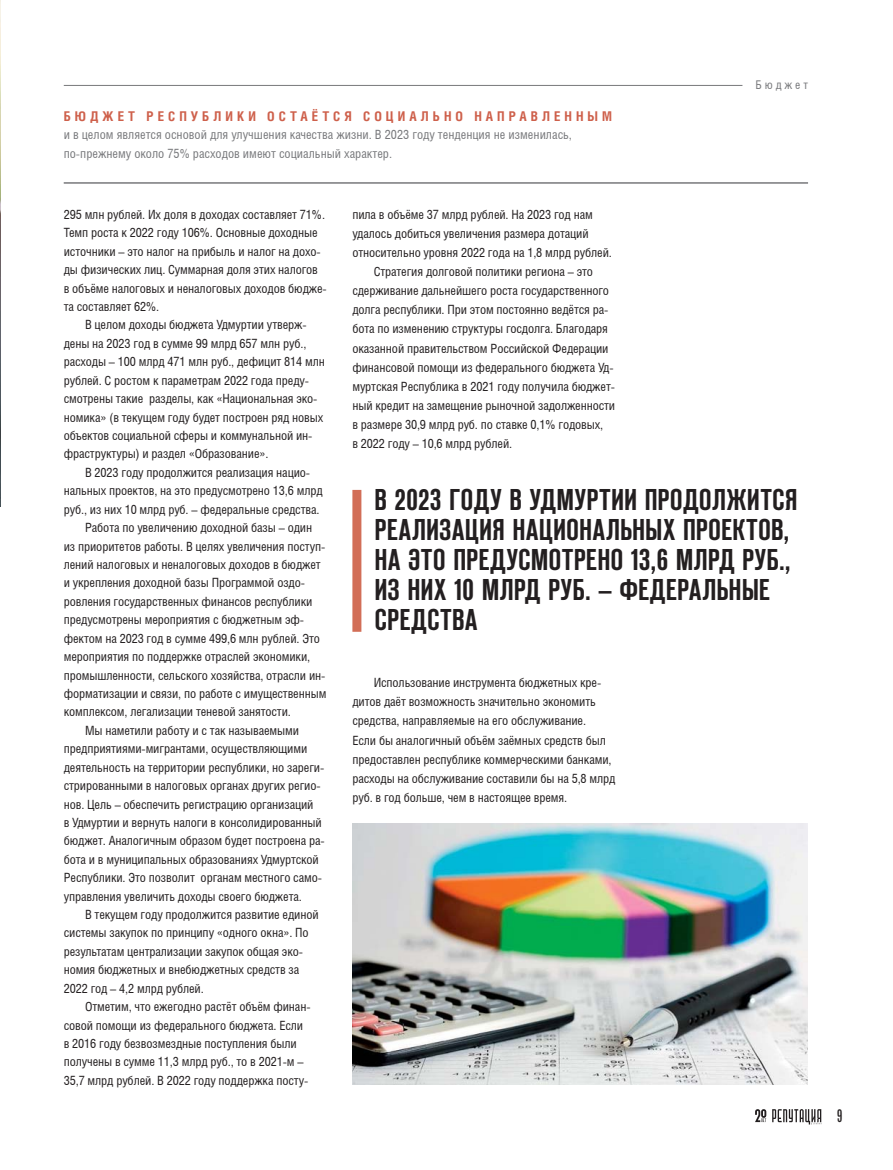
<style>
.page{position:relative;width:893px;height:1170px;background:#fff}
.page>*{position:absolute;margin:0;border:0;box-sizing:border-box;transform-origin:0 0}
.t1{font:30px/30px "Reforma Grotesk Demi C";letter-spacing:.03em;color:#231f20}
.t2{font:18px "Reforma Grotesk Medium C";color:#231f20}
.t3{font:700 13.5px "Helios Cond";letter-spacing:.3em;color:#ce604b}
.t4{font:12.75px/19.2px "Helios Cond";letter-spacing:-.01em;color:#231f20}
.t5{font:12.75px/18.3px "Helios Cond";color:#77787b}
.t6{font:12px "Helios Cond";letter-spacing:.24em;color:#77787b}
</style>
<div class="page">
<svg style="left:772px;top:1109px;width:50px;height:15px"></svg>
<svg style="left:755px;top:1109px;width:11px;height:12px"></svg>
<img style="left:0;top:0;width:1px;height:507px">
<hr style="left:64px;top:183px;width:744px;height:1px;background:#77787b">
<hr style="left:64px;top:85px;width:678px;height:1px;background:#77787b">
<div style="left:352px;top:490px;width:9px;height:141px;background:#d26e57"></div>
<img style="left:352px;top:823px;width:456px;height:261px">
<p class="t3" style="left:64px;top:108px;width:550px">БЮДЖЕТ РЕСПУБЛИКИ ОСТАЁТСЯ СОЦИАЛЬНО НАПРАВЛЕННЫМ</p>
<p class="t5" style="left:64px;top:126px;width:510px">и в целом является основой для улучшения качества жизни. В 2023 году тенденция не изменилась, по-прежнему около 75% расходов имеют социальный характер.</p>
<p class="t6" style="left:755px;top:78px;width:54px">Бюджет</p>
<p class="t4" style="left:64px;top:204px;width:263px">295 млн рублей. Их доля в доходах составляет 71%.</p>
<p class="t4" style="left:64px;top:223px;width:255px">Темп роста к 2022 году 106%. Основные доходные</p>
<p class="t4" style="left:64px;top:241px;width:258px">источники – это налог на прибыль и налог на дохо-</p>
<p class="t4" style="left:64px;top:260px;width:256px">ды физических лиц. Суммарная доля этих налогов</p>
<p class="t4" style="left:64px;top:278px;width:265px">в объёме налоговых и неналоговых доходов бюдже-</p>
<p class="t4" style="left:64px;top:297px;width:97px">та составляет 62%.</p>
<p class="t4" style="left:85px;top:315px;width:223px">В целом доходы бюджета Удмуртии утверж-</p>
<p class="t4" style="left:64px;top:333px;width:244px">дены на 2023 год в сумме 99 млрд 657 млн руб.,</p>
<p class="t4" style="left:64px;top:352px;width:263px">расходы – 100 млрд 471 млн руб., дефицит 814 млн</p>
<p class="t4" style="left:64px;top:370px;width:247px">рублей. С ростом к параметрам 2022 года преду-</p>
<p class="t4" style="left:64px;top:389px;width:255px">смотрены такие разделы, как «Национальная эко-</p>
<p class="t4" style="left:64px;top:407px;width:261px">номика» (в текущем году будет построен ряд новых</p>
<p class="t4" style="left:64px;top:425px;width:250px">объектов социальной сферы и коммунальной ин-</p>
<p class="t4" style="left:64px;top:444px;width:206px">фраструктуры) и раздел «Образование».</p>
<p class="t4" style="left:85px;top:462px;width:227px">В 2023 году продолжится реализация нацио-</p>
<p class="t4" style="left:64px;top:481px;width:260px">нальных проектов, на это предусмотрено 13,6 млрд</p>
<p class="t4" style="left:64px;top:499px;width:257px">руб., из них 10 млрд руб. – федеральные средства.</p>
<p class="t4" style="left:85px;top:518px;width:229px">Работа по увеличению доходной базы – один</p>
<p class="t4" style="left:64px;top:536px;width:263px">из приоритетов работы. В целях увеличения поступ-</p>
<p class="t4" style="left:64px;top:554px;width:258px">лений налоговых и неналоговых доходов в бюджет</p>
<p class="t4" style="left:64px;top:573px;width:243px">и укрепления доходной базы Программой оздо-</p>
<p class="t4" style="left:64px;top:591px;width:250px">ровления государственных финансов республики</p>
<p class="t4" style="left:64px;top:610px;width:242px">предусмотрены мероприятия с бюджетным эф-</p>
<p class="t4" style="left:64px;top:628px;width:258px">фектом на 2023 год в сумме 499,6 млн рублей. Это</p>
<p class="t4" style="left:64px;top:646px;width:248px">мероприятия по поддержке отраслей экономики,</p>
<p class="t4" style="left:64px;top:665px;width:263px">промышленности, сельского хозяйства, отрасли ин-</p>
<p class="t4" style="left:64px;top:683px;width:264px">форматизации и связи, по работе с имущественным</p>
<p class="t4" style="left:64px;top:702px;width:229px">комплексом, легализации теневой занятости.</p>
<p class="t4" style="left:85px;top:720px;width:216px">Мы наметили работу и с так называемыми</p>
<p class="t4" style="left:64px;top:739px;width:245px">предприятиями-мигрантами, осуществляющими</p>
<p class="t4" style="left:64px;top:757px;width:262px">деятельность на территории республики, но зареги-</p>
<p class="t4" style="left:64px;top:775px;width:258px">стрированными в налоговых органах других регио-</p>
<p class="t4" style="left:64px;top:794px;width:251px">нов. Цель – обеспечить регистрацию организаций</p>
<p class="t4" style="left:64px;top:812px;width:259px">в Удмуртии и вернуть налоги в консолидированный</p>
<p class="t4" style="left:64px;top:831px;width:263px">бюджет. Аналогичным образом будет построена ра-</p>
<p class="t4" style="left:64px;top:849px;width:257px">бота и в муниципальных образованиях Удмуртской</p>
<p class="t4" style="left:64px;top:867px;width:260px">Республики. Это позволит органам местного само-</p>
<p class="t4" style="left:64px;top:886px;width:240px">управления увеличить доходы своего бюджета.</p>
<p class="t4" style="left:85px;top:904px;width:235px">В текущем году продолжится развитие единой</p>
<p class="t4" style="left:64px;top:923px;width:246px">системы закупок по принципу «одного окна». По</p>
<p class="t4" style="left:64px;top:941px;width:241px">результатам централизации закупок общая эко-</p>
<p class="t4" style="left:64px;top:960px;width:237px">номия бюджетных и внебюджетных средств за</p>
<p class="t4" style="left:64px;top:978px;width:142px">2022 год – 4,2 млрд рублей.</p>
<p class="t4" style="left:85px;top:996px;width:227px">Отметим, что ежегодно растёт объём финан-</p>
<p class="t4" style="left:64px;top:1015px;width:241px">совой помощи из федерального бюджета. Если</p>
<p class="t4" style="left:64px;top:1033px;width:235px">в 2016 году безвозмездные поступления были</p>
<p class="t4" style="left:64px;top:1052px;width:241px">получены в сумме 11,3 млрд руб., то в 2021-м –</p>
<p class="t4" style="left:64px;top:1070px;width:246px">35,7 млрд рублей. В 2022 году поддержка посту-</p>
<p class="t4" style="left:352px;top:204px;width:242px">пила в объёме 37 млрд рублей. На 2023 год нам</p>
<p class="t4" style="left:352px;top:223px;width:238px">удалось добиться увеличения размера дотаций</p>
<p class="t4" style="left:352px;top:242px;width:261px">относительно уровня 2022 года на 1,8 млрд рублей.</p>
<p class="t4" style="left:374px;top:262px;width:221px">Стратегия долговой политики региона – это</p>
<p class="t4" style="left:352px;top:281px;width:258px">сдерживание дальнейшего роста государственного</p>
<p class="t4" style="left:352px;top:300px;width:257px">долга республики. При этом постоянно ведётся ра-</p>
<p class="t4" style="left:352px;top:319px;width:257px">бота по изменению структуры госдолга. Благодаря</p>
<p class="t4" style="left:352px;top:338px;width:258px">оказанной правительством Российской Федерации</p>
<p class="t4" style="left:352px;top:357px;width:263px">финансовой помощи из федерального бюджета Уд-</p>
<p class="t4" style="left:352px;top:376px;width:264px">муртская Республика в 2021 году получила бюджет-</p>
<p class="t4" style="left:352px;top:395px;width:264px">ный кредит на замещение рыночной задолженности</p>
<p class="t4" style="left:352px;top:415px;width:252px">в размере 30,9 млрд руб. по ставке 0,1% годовых,</p>
<p class="t4" style="left:352px;top:434px;width:161px">в 2022 году – 10,6 млрд рублей.</p>
<h1 class="t1" style="left:375px;top:486px;width:424px">В 2023 ГОДУ В УДМУРТИИ ПРОДОЛЖИТСЯ<br>РЕАЛИЗАЦИЯ НАЦИОНАЛЬНЫХ ПРОЕКТОВ,<br>НА ЭТО ПРЕДУСМОТРЕНО 13,6 МЛРД РУБ.,<br>ИЗ НИХ 10 МЛРД РУБ. – ФЕДЕРАЛЬНЫЕ<br>СРЕДСТВА</h1>
<p class="t4" style="left:352px;top:672px;width:265px;text-indent:21px">Использование инструмента бюджетных кре&shy;дитов даёт возможность значительно экономить средства, направляемые на его обслуживание.<br>Если бы аналогичный объём заёмных средств был предоставлен республике коммерческими банками, расходы на обслуживание составили бы на 5,8 млрд руб. в год больше, чем в настоящее время.</p>
<h2 class="t2" style="left:837px;top:1108px;width:7px">9</h2>
</div>
